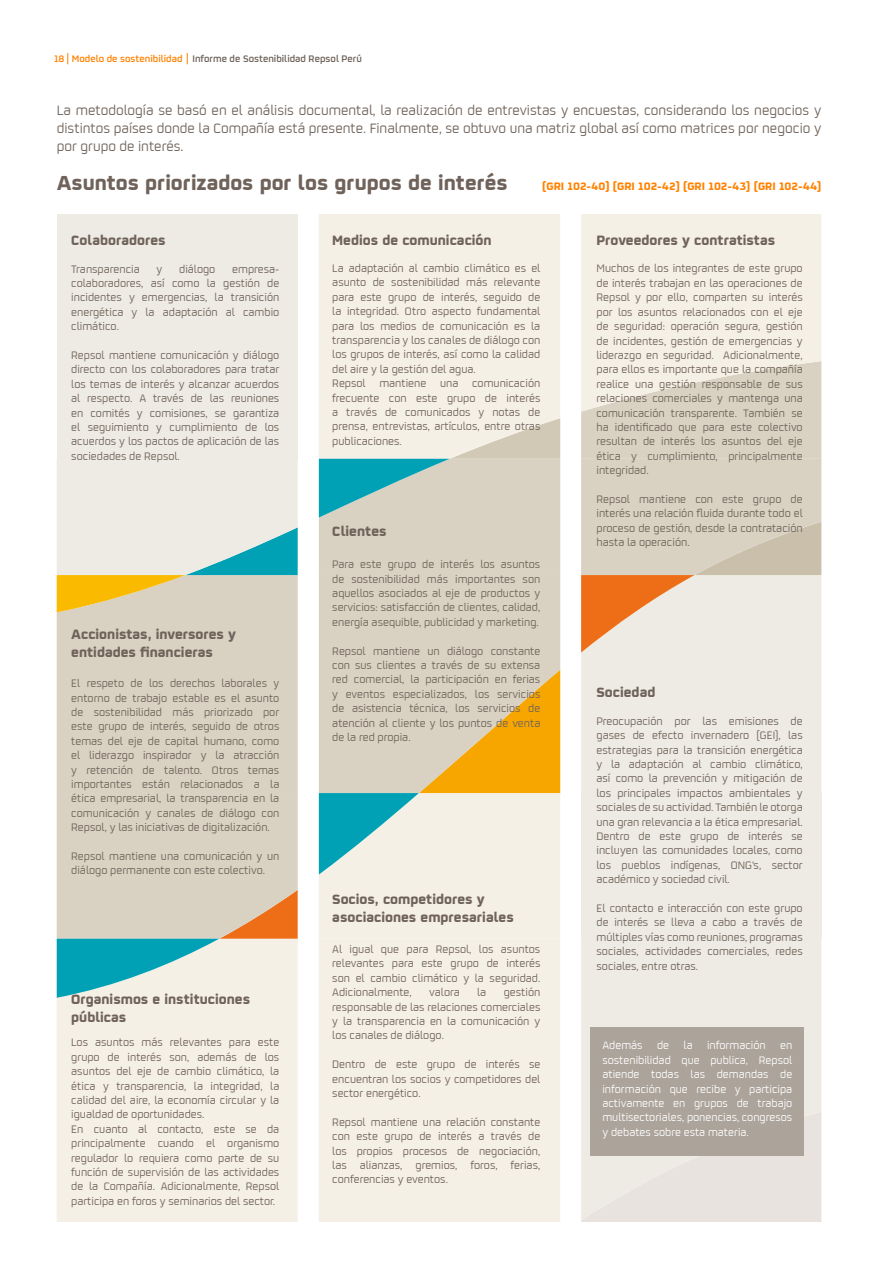
<style>
.page{position:relative;width:893px;height:1263px;background:#fff}
.page>*{position:absolute;margin:0;border:0;box-sizing:border-box;transform-origin:0 0}
.t1{font:700 22.5px "Repsol Viet";color:#6f625a}
.t2{font:15px/18px "Repsol";color:#6e6259;text-align:justify}
.t3{font:700 15px/18px "Repsol Viet";color:#6f625a}
.t4{font:12px/14.4px "Repsol";color:#6f625a;text-align:justify}
.t5{font:12px/14.4px "Repsol";color:#fff;text-align:justify}
.t6{font:700 12px "Repsol Viet";color:#ff8200}
.t7{font:600 10.5px "Repsol";color:#6e6259}
.s1{color:#ff8200}
</style>
<div class="page">
<div style="left:581px;top:939px;width:240px;height:281px;background:#edebe3"></div>
<div style="left:581px;top:793px;width:240px;height:146px;background:#edebe3"></div>
<div style="left:581px;top:652px;width:240px;height:141px;background:#edebe3"></div>
<div style="left:581px;top:214px;width:240px;height:147px;background:#f5f0e6"></div>
<svg style="left:581px;top:361px;width:240px;height:291px;background:#dfd2c0"></svg>
<div style="left:319px;top:939px;width:241px;height:283px;background:#f5f0e6"></div>
<div style="left:319px;top:575px;width:241px;height:95px;background:#d9d1c2"></div>
<div style="left:319px;top:214px;width:241px;height:204px;background:#f5f0e6"></div>
<svg style="left:319px;top:418px;width:241px;height:157px;background:#c8d1c7"></svg>
<svg style="left:319px;top:670px;width:241px;height:269px;background:#dcd7b8"></svg>
<div style="left:57px;top:998px;width:241px;height:224px;background:#f5f0e6"></div>
<div style="left:57px;top:612px;width:241px;height:181px;background:#d9d1c2"></div>
<div style="left:57px;top:214px;width:241px;height:245px;background:#edebe3"></div>
<svg style="left:57px;top:793px;width:241px;height:205px;background:#c6cdc0"></svg>
<svg style="left:57px;top:459px;width:241px;height:153px;background:#d9ddca"></svg>
<div style="left:591px;top:1027px;width:213px;height:129px;background:#aca39a"></div>
<p class="t7" style="left:54px;top:51px;width:309px"><span class="s1">18 Modelo de sostenibilidad</span> Informe de Sostenibilidad Repsol Perú</p>
<p class="t2" style="left:57px;top:100px;width:766px">La metodología se basó en el análisis documental, la realización de entrevistas y encuestas, considerando los negocios y distintos países donde la Compañía está presente. Finalmente, se obtuvo una matriz global así como matrices por negocio y por grupo de interés.</p>
<h1 class="t1" style="left:57px;top:164px;width:452px">Asuntos priorizados por los grupos de interés</h1>
<p class="t3" style="left:71px;top:230px;width:96px">Colaboradores</p>
<p class="t3" style="left:332px;top:229px;width:161px">Medios de comunicación</p>
<p class="t6" style="left:542px;top:176px;width:281px">(GRI 102-40) (GRI 102-42) (GRI 102-43) (GRI 102-44)</p>
<p class="t3" style="left:596px;top:229px;width:180px">Proveedores y contratistas</p>
<p class="t4" style="left:71px;top:261px;width:70px">Transparencia</p>
<p class="t4" style="left:157px;top:261px;width:7px">y</p>
<p class="t4" style="left:179px;top:261px;width:38px">diálogo</p>
<p class="t4" style="left:71px;top:261px;width:210px;text-indent:161px">empresa&shy;colaboradores, así como la gestión de incidentes y emergencias, la transición energética y la adaptación al cambio climático.</p>
<p class="t4" style="left:71px;top:347px;width:210px">Repsol mantiene comunicación y diálogo directo con los colaboradores para tratar los temas de interés y alcanzar acuerdos al respecto. A través de las reuniones en comités y comisiones, se garantiza el seguimiento y cumplimiento de los acuerdos y los pactos de aplicación de las sociedades de Repsol.</p>
<p class="t3" style="left:71px;top:623px;width:166px">Accionistas, inversores y entidades financieras</p>
<p class="t4" style="left:71px;top:675px;width:210px">El respeto de los derechos laborales y entorno de trabajo estable es el asunto de sostenibilidad más priorizado por este grupo de interés, seguido de otros temas del eje de capital humano, como el liderazgo inspirador y la atracción y retención de talento. Otros temas importantes están relacionados a la ética empresarial, la transparencia en la comunicación y canales de diálogo con Repsol, y las iniciativas de digitalización.</p>
<p class="t4" style="left:71px;top:848px;width:210px">Repsol mantiene una comunicación y un diálogo permanente con este colectivo.</p>
<p class="t3" style="left:71px;top:988px;width:180px">Organismos e instituciones públicas</p>
<p class="t4" style="left:71px;top:1034px;width:210px;text-align:left">Los asuntos más relevantes para este grupo de interés son, además de los asuntos del eje de cambio climático, la ética y transparencia, la integridad, la calidad del aire, la economía circular y la igualdad de oportunidades.<br>En cuanto al contacto, este se da principalmente cuando el organismo regulador lo requiera como parte de su función de supervisión de las actividades de la Compañía. Adicionalmente, Repsol participa en foros y seminarios del sector.</p>
<p class="t4" style="left:332px;top:260px;width:210px;text-align:left">La adaptación al cambio climático es el asunto de sostenibilidad más relevante para este grupo de interés, seguido de la integridad. Otro aspecto fundamental para los medios de comunicación es la transparencia y los canales de diálogo con los grupos de interés, así como la calidad del aire y la gestión del agua.<br>Repsol mantiene una comunicación frecuente con este grupo de interés a través de comunicados y notas de prensa, entrevistas, artículos, entre otras publicaciones.</p>
<p class="t3" style="left:332px;top:521px;width:56px">Clientes</p>
<p class="t4" style="left:332px;top:556px;width:210px">Para este grupo de interés los asuntos de sostenibilidad más importantes son aquellos asociados al eje de productos y servicios: satisfacción de clientes, calidad, energía asequible, publicidad y marketing.</p>
<p class="t4" style="left:332px;top:643px;width:210px">Repsol mantiene un diálogo constante con sus clientes a través de su extensa red comercial, la participación en ferias y eventos especializados, los servicios de asistencia técnica, los servicios de atención al cliente y los puntos de venta de la red propia.</p>
<p class="t3" style="left:332px;top:888px;width:183px">Socios, competidores y asociaciones empresariales</p>
<p class="t4" style="left:332px;top:941px;width:210px">Al igual que para Repsol, los asuntos relevantes para este grupo de interés son el cambio climático y la seguridad.<br>Adicionalmente,</p>
<p class="t4" style="left:332px;top:984px;width:210px;text-indent:171px">gestión responsable de las relaciones comerciales y la transparencia en la comunicación y los canales de diálogo.</p>
<p class="t4" style="left:332px;top:1056px;width:210px">Dentro de este grupo de interés se encuentran los socios y competidores del sector energético.</p>
<p class="t4" style="left:332px;top:1114px;width:210px">Repsol mantiene una relación constante con este grupo de interés a través de los propios procesos de negociación, las alianzas, gremios, foros, ferias, conferencias y eventos.</p>
<p class="t4" style="left:429px;top:984px;width:32px">valora</p>
<p class="t4" style="left:477px;top:984px;width:11px">la</p>
<p class="t4" style="left:596px;top:261px;width:208px">Muchos de los integrantes de este grupo de interés trabajan en las operaciones de Repsol y por ello, comparten su interés por los asuntos relacionados con el eje de seguridad: operación segura, gestión de incidentes, gestión de emergencias y liderazgo en seguridad. Adicionalmente, para ellos es importante que la compañía realice una gestión responsable de sus relaciones comerciales y mantenga una comunicación transparente. También se ha identificado que para este colectivo resultan de interés los asuntos del eje ética y cumplimiento, principalmente integridad.</p>
<p class="t4" style="left:596px;top:491px;width:208px">Repsol mantiene con este grupo de interés una relación fluida durante todo el proceso de gestión, desde la contratación hasta la operación.</p>
<p class="t3" style="left:596px;top:681px;width:60px">Sociedad</p>
<p class="t4" style="left:596px;top:713px;width:208px">Preocupación por las emisiones de gases de efecto invernadero (GEI), las estrategias para la transición energética y la adaptación al cambio climático, así como la prevención y mitigación de los principales impactos ambientales y sociales de su actividad. También le otorga una gran relevancia a la ética empresarial.<br>Dentro de este grupo de interés se incluyen las comunidades locales, como los pueblos indígenas, ONG’s, sector académico y sociedad civil.</p>
<p class="t4" style="left:596px;top:900px;width:208px">El contacto e interacción con este grupo de interés se lleva a cabo a través de múltiples vías como reuniones, programas sociales, actividades comerciales, redes sociales, entre otras.</p>
<p class="t5" style="left:602px;top:1037px;width:191px">Además de la información en sostenibilidad que publica, Repsol atiende todas las demandas de información que recibe y participa activamente en grupos de trabajo multisectoriales, ponencias, congresos y debates sobre esta materia.</p>
</div>
